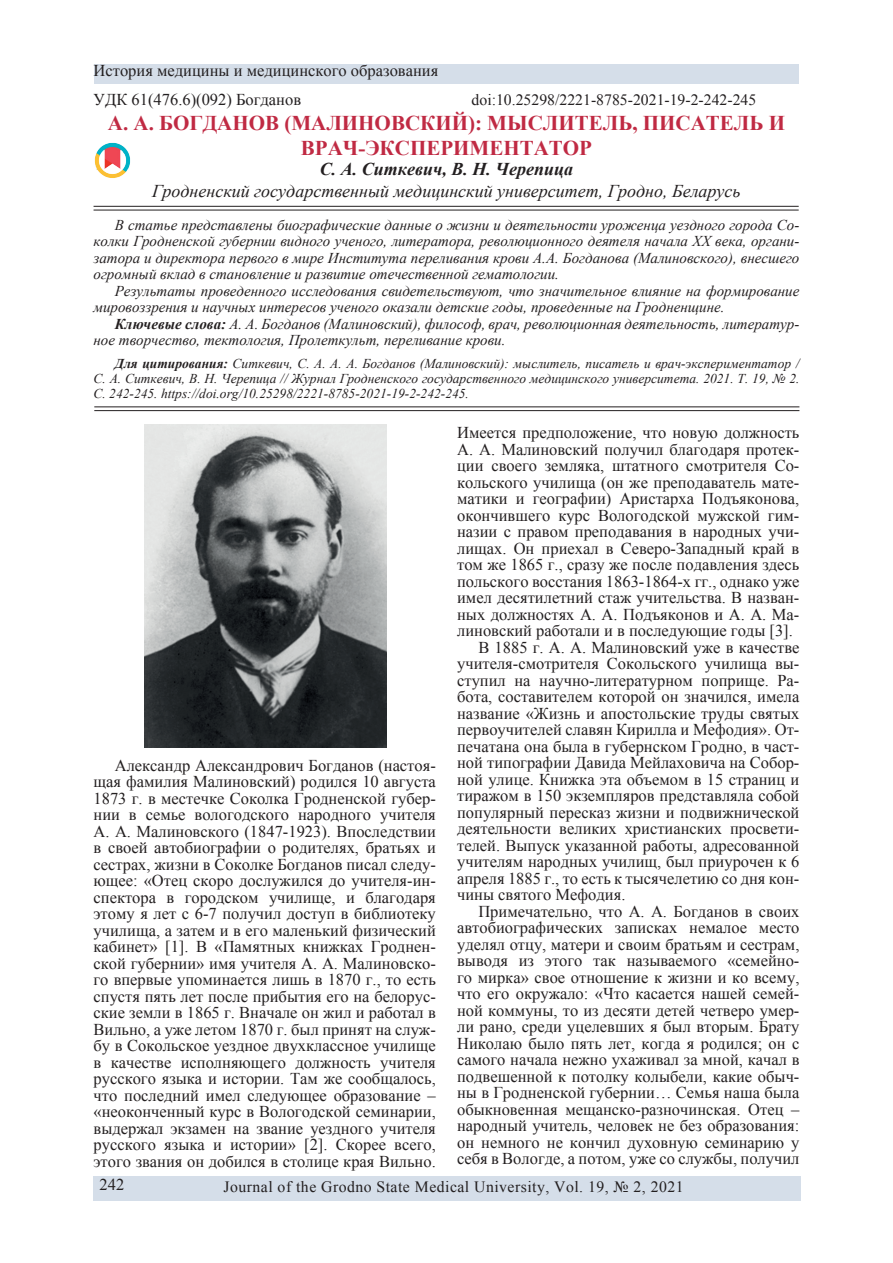
<style>
.page{position:relative;width:893px;height:1263px;background:#fff}
.page>*{position:absolute;margin:0;border:0;box-sizing:border-box;transform-origin:0 0}
.t1{font:700 21px/25.2px "Times New Roman";color:#c02a43;text-align:center}
.t2{font:italic 18px "Times New Roman";color:#231f20}
.t3{font:italic 700 18px "Times New Roman";color:#231f20}
.t4{font:16.5px/16.5px "Times New Roman";color:#231f20;text-align:justify}
.t5{font:15.75px "Times New Roman";letter-spacing:.03em;color:#231f20}
.t6{font:15.75px "Times New Roman";color:#231f20}
.t7{font:italic 15px/16.5px "Times New Roman";color:#231f20}
.t8{font:italic 13.5px/15px "Times New Roman";color:#231f20;text-align:justify}
.s1{font-weight:700}
</style>
<div class="page">
<div style="left:94px;top:1176px;width:707px;height:25px;background:#d5dee9"></div>
<div style="left:94px;top:65px;width:705px;height:19px;background:#d5dee9"></div>
<hr style="left:94px;top:206px;width:705px;height:1px;background:#231f20">
<hr style="left:94px;top:210px;width:705px;height:1px;background:#231f20">
<hr style="left:94px;top:406px;width:705px;height:1px;background:#231f20">
<hr style="left:94px;top:410px;width:705px;height:1px;background:#231f20">
<img style="left:94px;top:143px;width:37px;height:35px">
<img style="left:144px;top:425px;width:242px;height:322px">
<p class="t4" style="left:94px;top:62px;width:346px">История медицины и медицинского образования</p>
<p class="t4" style="left:94px;top:91px;width:209px">УДК 61(476.6)(092) Богданов</p>
<p class="t6" style="left:472px;top:89px;width:286px">doi:10.25298/2221-8785-2021-19-2-242-245</p>
<p class="t1" style="left:108px;top:110px;width:679px">А. А. БОГДАНОВ (МАЛИНОВСКИЙ): МЫСЛИТЕЛЬ, ПИСАТЕЛЬ И<br>ВРАЧ-ЭКСПЕРИМЕНТАТОР</p>
<p class="t3" style="left:320px;top:156px;width:255px">С. А. Ситкевич, В. Н. Черепица</p>
<p class="t2" style="left:152px;top:178px;width:590px">Гродненский государственный медицинский университет, Гродно, Беларусь</p>
<p class="t7" style="left:94px;top:216px;width:707px;text-align:justify;text-indent:21px">В статье представлены биографические данные о жизни и деятельности уроженца уездного города Со&shy;колки Гродненской губернии видного ученого, литератора, революционного деятеля начала XX века, органи&shy;затора и директора первого в мире Института переливания крови А.А. Богданова (Малиновского), внесшего огромный вклад в становление и развитие отечественной гематологии.</p>
<p class="t7" style="left:94px;top:282px;width:707px;text-indent:21px">Результаты проведенного исследования свидетельствуют, что значительное влияние на формирование мировоззрения и научных интересов ученого оказали детские годы, проведенные на Гродненщине.</p>
<p class="t7" style="left:94px;top:315px;width:707px;text-indent:21px"><span class="s1">Ключевые слова:</span> А. А. Богданов (Малиновский), философ, врач, революционная деятельность, литератур&shy;ное творчество, тектология, Пролеткульт, переливание крови.</p>
<p class="t8" style="left:94px;top:355px;width:707px;text-indent:21px"><span class="s1">Для цитирования:</span> Ситкевич, С. А. А. А. Богданов (Малиновский): мыслитель, писатель и врач-экспериментатор / С. А. Ситкевич, В. Н. Черепица // Журнал Гродненского государственного медицинского университета. 2021. Т. 19, № 2.<br>С. 242-245. https://doi.org/10.25298/2221-8785-2021-19-2-242-245.</p>
<p class="t4" style="left:94px;top:757px;width:344px;text-indent:21px">Александр Александрович Богданов (настоя&shy;щая фамилия Малиновский) родился 10 августа 1873 г. в местечке Соколка Гродненской губер&shy;нии в семье вологодского народного учителя А. А. Малиновского (1847-1923). Впоследствии в своей автобиографии о родителях, братьях и сестрах, жизни в Соколке Богданов писал следу&shy;ющее: «Отец скоро дослужился до учителя-ин&shy;спектора в городском училище, и благодаря этому я лет с 6-7 получил доступ в библиотеку училища, а затем и в его маленький физический кабинет» [1]. В «Памятных книжках Гроднен&shy;ской губернии» имя учителя А. А. Малиновско&shy;го впервые упоминается лишь в 1870 г., то есть спустя пять лет после прибытия его на белорус&shy;ские земли в 1865 г. Вначале он жил и работал в Вильно, а уже летом 1870 г. был принят на служ&shy;бу в Сокольское уездное двухклассное училище в качестве исполняющего должность учителя русского языка и истории. Там же сообщалось, что последний имел следующее образование – «неоконченный курс в Вологодской семинарии, выдержал экзамен на звание уездного учителя русского языка и истории» [2]. Скорее всего, этого звания он добился в столице края Вильно.</p>
<p class="t4" style="left:457px;top:424px;width:344px">Имеется предположение, что новую должность</p>
<p class="t4" style="left:457px;top:441px;width:344px">А. А. Малиновский получил благодаря протек-</p>
<p class="t4" style="left:457px;top:457px;width:344px">ции своего земляка, штатного смотрителя Со-</p>
<p class="t4" style="left:457px;top:474px;width:344px">кольского училища (он же преподаватель мате-</p>
<p class="t4" style="left:457px;top:490px;width:344px">матики и географии) Аристарха Подъяконова,</p>
<p class="t4" style="left:457px;top:507px;width:344px">окончившего курс Вологодской мужской гим-</p>
<p class="t4" style="left:457px;top:523px;width:344px">назии с правом преподавания в народных учи-</p>
<p class="t4" style="left:457px;top:540px;width:344px">лищах. Он приехал в Северо-Западный край в</p>
<p class="t4" style="left:457px;top:556px;width:344px">том же 1865 г., сразу же после подавления здесь</p>
<p class="t4" style="left:457px;top:573px;width:344px">польского восстания 1863-1864-х гг., однако уже</p>
<p class="t4" style="left:457px;top:589px;width:344px">имел десятилетний стаж учительства. В назван-</p>
<p class="t4" style="left:457px;top:606px;width:344px">ных должностях А. А. Подъяконов и А. А. Ма-</p>
<p class="t4" style="left:457px;top:622px;width:337px">линовский работали и в последующие годы [3].</p>
<p class="t4" style="left:478px;top:639px;width:323px">В 1885 г. А. А. Малиновский уже в качестве</p>
<p class="t4" style="left:457px;top:655px;width:344px">учителя-смотрителя Сокольского училища вы-</p>
<p class="t4" style="left:457px;top:672px;width:344px">ступил на научно-литературном поприще. Ра-</p>
<p class="t4" style="left:457px;top:688px;width:344px">бота, составителем которой он значился, имела</p>
<p class="t4" style="left:457px;top:705px;width:344px">название «Жизнь и апостольские труды святых</p>
<p class="t4" style="left:457px;top:721px;width:344px">первоучителей славян Кирилла и Мефодия». От-</p>
<p class="t4" style="left:457px;top:738px;width:344px">печатана она была в губернском Гродно, в част-</p>
<p class="t4" style="left:457px;top:754px;width:344px">ной типографии Давида Мейлаховича на Собор-</p>
<p class="t4" style="left:457px;top:771px;width:344px">ной улице. Книжка эта объемом в 15 страниц и</p>
<p class="t4" style="left:457px;top:787px;width:344px">тиражом в 150 экземпляров представляла собой</p>
<p class="t4" style="left:457px;top:804px;width:344px">популярный пересказ жизни и подвижнической</p>
<p class="t4" style="left:457px;top:820px;width:344px">деятельности великих христианских просвети-</p>
<p class="t4" style="left:457px;top:837px;width:344px">телей. Выпуск указанной работы, адресованной</p>
<p class="t4" style="left:457px;top:853px;width:344px">учителям народных училищ, был приурочен к 6</p>
<p class="t4" style="left:457px;top:870px;width:344px">апреля 1885 г., то есть к тысячелетию со дня кон-</p>
<p class="t4" style="left:457px;top:886px;width:170px">чины святого Мефодия.</p>
<p class="t4" style="left:478px;top:903px;width:323px">Примечательно, что А. А. Богданов в своих</p>
<p class="t4" style="left:457px;top:919px;width:344px">автобиографических записках немалое место</p>
<p class="t4" style="left:457px;top:936px;width:344px">уделял отцу, матери и своим братьям и сестрам,</p>
<p class="t4" style="left:457px;top:952px;width:344px">выводя из этого так называемого «семейно-</p>
<p class="t4" style="left:457px;top:969px;width:344px">го мирка» свое отношение к жизни и ко всему,</p>
<p class="t4" style="left:457px;top:985px;width:344px">что его окружало: «Что касается нашей семей-</p>
<p class="t4" style="left:457px;top:1002px;width:344px">ной коммуны, то из десяти детей четверо умер-</p>
<p class="t4" style="left:457px;top:1018px;width:344px">ли рано, среди уцелевших я был вторым. Брату</p>
<p class="t4" style="left:457px;top:1035px;width:344px">Николаю было пять лет, когда я родился; он с</p>
<p class="t4" style="left:457px;top:1051px;width:344px">самого начала нежно ухаживал за мной, качал в</p>
<p class="t4" style="left:457px;top:1068px;width:344px">подвешенной к потолку колыбели, какие обыч-</p>
<p class="t4" style="left:457px;top:1084px;width:344px">ны в Гродненской губернии… Семья наша была</p>
<p class="t4" style="left:457px;top:1101px;width:344px">обыкновенная мещанско-разночинская. Отец –</p>
<p class="t4" style="left:457px;top:1117px;width:344px">народный учитель, человек не без образования:</p>
<p class="t4" style="left:457px;top:1134px;width:344px">он немного не кончил духовную семинарию у</p>
<p class="t4" style="left:457px;top:1150px;width:344px">себя в Вологде, а потом, уже со службы, получил</p>
<p class="t4" style="left:100px;top:1176px;width:26px">242</p>
<p class="t5" style="left:224px;top:1176px;width:462px">Journal of the Grodno State Medical University, Vol. 19, № 2, 2021</p>
</div>
